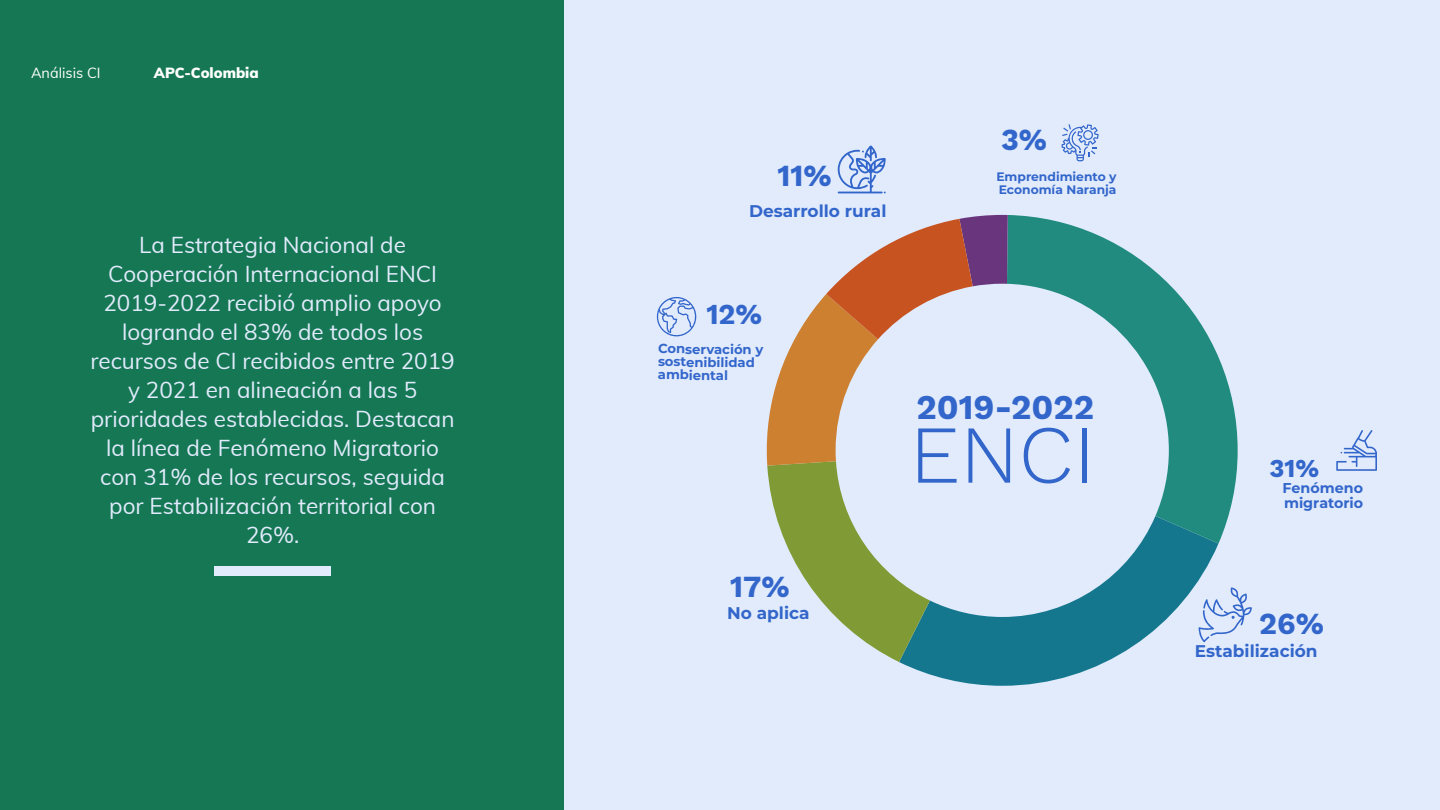
<style>
.page{position:relative;width:1440px;height:810px;background:#e1ebfc}
.page>*{position:absolute;margin:0;border:0;box-sizing:border-box;transform-origin:0 0}
.t1{font:300 82.12px "Work Sans";color:#3366cb}
.t2{font:700 34.12px "Work Sans";color:#3366cb}
.t3{font:700 30.08px "Work Sans";color:#3366cb}
.t4{font:700 28.5px "Work Sans";color:#3366cb}
.t5{font:700 25.35px "Work Sans";color:#3366cb}
.t6{font:22.5px/29px "Muli";color:#e1ebfc;text-align:center}
.t7{font:700 16.95px "Montserrat";color:#3366cb}
.t8{font:900 14.4px "Muli";color:#fff}
.t9{font:14.4px "Muli";color:#fff}
.t10{font:700 14.25px/15.4px "Montserrat";color:#3366cb}
.t11{font:700 13.2px/13px "Montserrat";color:#3366cb}
.t12{font:700 12.3px/13.3px "Montserrat";color:#3366cb}
</style>
<div class="page">
<div style="left:0;top:0;width:563px;height:810px;background:#157754"></div>
<div style="left:214px;top:566px;width:117px;height:10px;background:#e1ebfc"></div>
<svg style="left:899px;top:544px;width:319px;height:142px;fill:#14778e"></svg>
<svg style="left:1008px;top:215px;width:230px;height:329px"></svg>
<svg style="left:767px;top:215px;width:241px;height:447px"></svg>
<svg style="left:838px;top:145px;width:48px;height:48px"></svg>
<svg style="left:1062px;top:124px;width:37px;height:37px"></svg>
<svg style="left:656px;top:297px;width:40px;height:40px"></svg>
<svg style="left:1336px;top:430px;width:41px;height:41px"></svg>
<svg style="left:1198px;top:587px;width:54px;height:55px"></svg>
<p class="t9" style="left:31px;top:62px;width:71px">Análisis CI</p>
<p class="t8" style="left:154px;top:62px;width:106px">APC-Colombia</p>
<p class="t6" style="left:91px;top:229px;width:366px">La Estrategia Nacional de<br>Cooperación Internacional ENCI<br>2019-2022 recibió amplio apoyo logrando el 83% de todos los recursos de CI recibidos entre 2019 y 2021 en alineación a las 5 prioridades establecidas. Destacan la línea de Fenómeno Migratorio con 31% de los recursos, seguida por Estabilización territorial con<br>26%.</p>
<h3 class="t3" style="left:777px;top:153px;width:56px">11%</h3>
<p class="t7" style="left:749px;top:199px;width:139px">Desarrollo rural</p>
<h3 class="t3" style="left:1001px;top:117px;width:48px">3%</h3>
<p class="t12" style="left:996px;top:169px;width:122px">Emprendimiento y<br>Economía Naranja</p>
<p class="t4" style="left:706px;top:292px;width:57px">12%</p>
<p class="t11" style="left:658px;top:341px;width:107px;rotate:1deg">Conservación y sostenibilidad ambiental</p>
<h2 class="t2" style="left:916px;top:381px;width:179px">2019-2022</h2>
<h1 class="t1" style="left:910px;top:394px;width:187px">ENCI</h1>
<h3 class="t3" style="left:730px;top:564px;width:61px">17%</h3>
<p class="t7" style="left:727px;top:601px;width:84px">No aplica</p>
<p class="t5" style="left:1270px;top:449px;width:51px">31%</p>
<p class="t10" style="left:1283px;top:480px;width:82px">Fenómeno migratorio</p>
<h3 class="t3" style="left:1259px;top:601px;width:66px">26%</h3>
<p class="t7" style="left:1195px;top:639px;width:124px">Estabilización</p>
</div>
